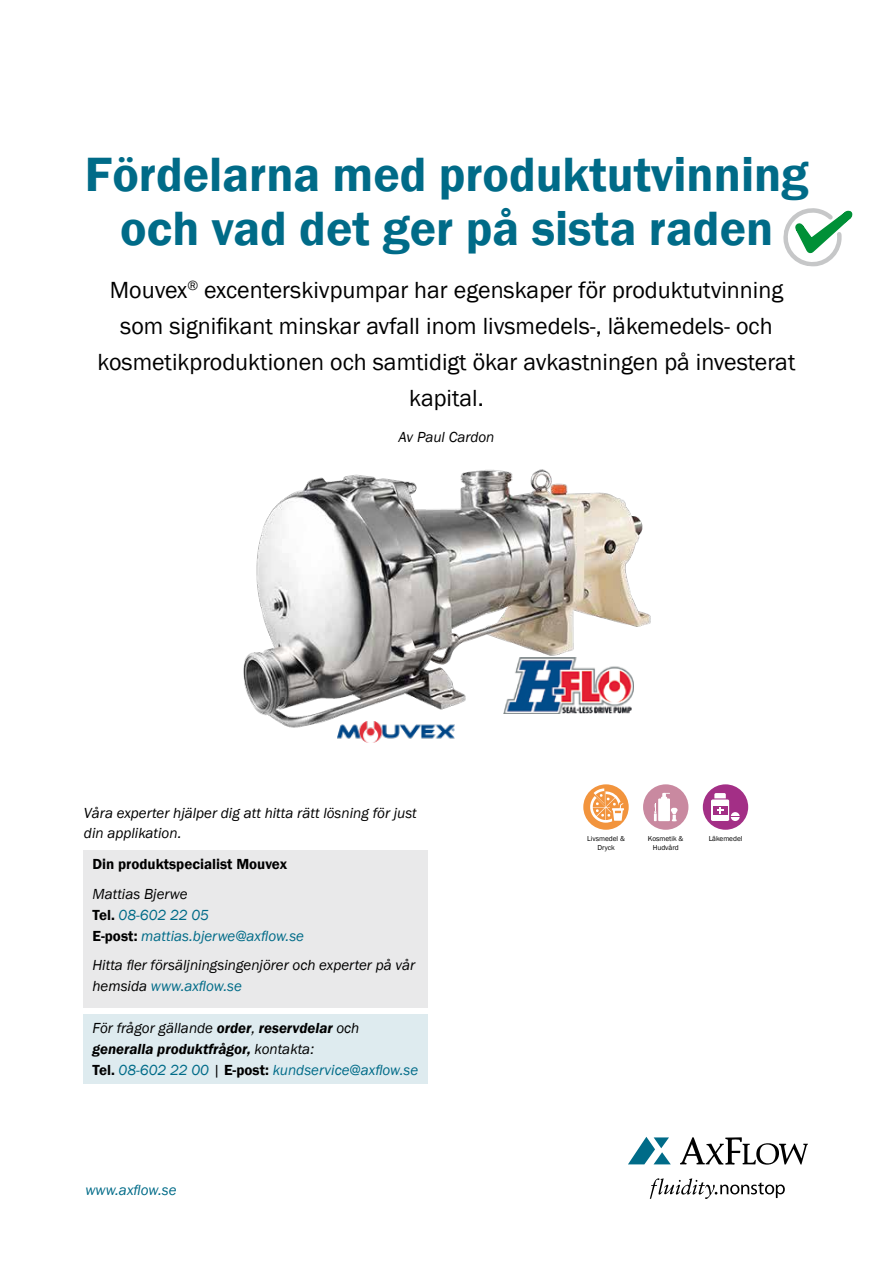
<style>
.page{position:relative;width:893px;height:1263px;background:#fff}
.page>*{position:absolute;margin:0;border:0;box-sizing:border-box;transform-origin:0 0}
.t1{font:600 49.5px/54px "Franklin Gothic";color:#006b88;text-align:center}
.t2{font:24px/36px "Franklin Gothic";color:#000;text-align:center}
.t3{font:italic 15px/19.5px "Franklin Gothic";color:#000}
.t4{font:italic 600 15px/21px "Franklin Gothic";color:#000}
.t5{font:italic 15px/21px "Franklin Gothic";color:#006b88}
.t6{font:600 15px "Franklin Gothic";color:#000}
.t7{font:7.35px/8.9px "Franklin Gothic";letter-spacing:-.005em;color:#000;text-align:center}
.s1{color:#000}
.s2{font-weight:600;font-style:normal;color:#000}
.s3{color:#006b88}
.s4{font-weight:400}
.s5{font-style:normal}
.s6{font-weight:400;color:#006b88}
</style>
<div class="page">
<svg style="left:783px;top:208px;width:70px;height:59px"></svg>
<div style="left:84px;top:1014px;width:344px;height:70px;background:#deebef"></div>
<div style="left:84px;top:850px;width:344px;height:157px;background:#e9e9ea"></div>
<div style="left:583px;top:784px;width:46px;height:46px;background:#f2943d;border-radius:50%"></div>
<svg style="left:590px;top:788px;width:34px;height:35px"></svg>
<div style="left:703px;top:784px;width:45px;height:46px;background:#a32f86;border-radius:50%"></div>
<div style="left:711px;top:799px;width:18px;height:22px;background:#fff;border-radius:2px"></div>
<svg style="left:714px;top:793px;width:12px;height:5px"></svg>
<div style="left:713px;top:806px;width:14px;height:9px;background:#a32f86"></div>
<svg style="left:717px;top:807px;width:6px;height:7px"></svg>
<svg style="left:731px;top:812px;width:9px;height:9px"></svg>
<div style="left:643px;top:784px;width:45px;height:46px;background:#c989a0;border-radius:23px"></div>
<svg style="left:654px;top:793px;width:24px;height:28px"></svg>
<svg style="left:628px;top:1137px;width:43px;height:27px"></svg>
<svg style="left:680px;top:1137px;width:128px;height:28px"></svg>
<svg style="left:650px;top:1178px;width:135px;height:21px"></svg>
<img style="left:243px;top:469px;width:408px;height:274px">
<img style="left:504px;top:657px;width:130px;height:57px">
<h1 class="t1" style="left:85px;top:148px;width:725px">Fördelarna med produktutvinning och vad det ger på sista raden</h1>
<p class="t2" style="left:98px;top:273px;width:699px">Mouvex<sup>®</sup> excenterskivpumpar har egenskaper för produktutvinning som signifikant minskar avfall inom livsmedels-, läkemedels- och kosmetikproduktionen och samtidigt ökar avkastningen på investerat kapital.</p>
<p class="t3" style="left:398px;top:428px;width:97px">Av Paul Cardon</p>
<p class="t3" style="left:84px;top:803px;width:334px">Våra experter hjälper dig att hitta rätt lösning för just din applikation.</p>
<p class="t6" style="left:92px;top:855px;width:196px">Din produktspecialist Mouvex</p>
<p class="t5" style="left:92px;top:883px;width:213px"><span class="s1">Mattias Bjerwe<br></span><span class="s2">Tel.</span> 08-602 22 05<br><span class="s2">E-post:</span> mattias.bjerwe@axflow.se</p>
<p class="t3" style="left:92px;top:955px;width:324px;line-height:21px">Hitta fler försäljningsingenjörer och experter på vår hemsida <span class="s3">www.axflow.se</span></p>
<p class="t4" style="left:92px;top:1018px;width:327px"><span class="s4">För frågor gällande</span> order<span class="s4">,</span> reservdelar <span class="s4">och </span>generalla produktfrågor, <span class="s4">kontakta:<br></span><span class="s5">Tel.</span> <span class="s6">08-602 22 00</span> <span class="s4">|</span> <span class="s5">E-post:</span> <span class="s6">kundservice@axflow.se</span></p>
<p class="t5" style="left:85px;top:1180px;width:92px">www.axflow.se</p>
<p class="t7" style="left:587px;top:834px;width:39px">Livsmedel &amp;<br>Dryck</p>
<p class="t7" style="left:648px;top:834px;width:37px">Kosmetik &amp;</p>
<p class="t7" style="left:709px;top:834px;width:35px">Läkemedel</p>
<p class="t7" style="left:653px;top:843px;width:27px">Hudvård</p>
</div>
